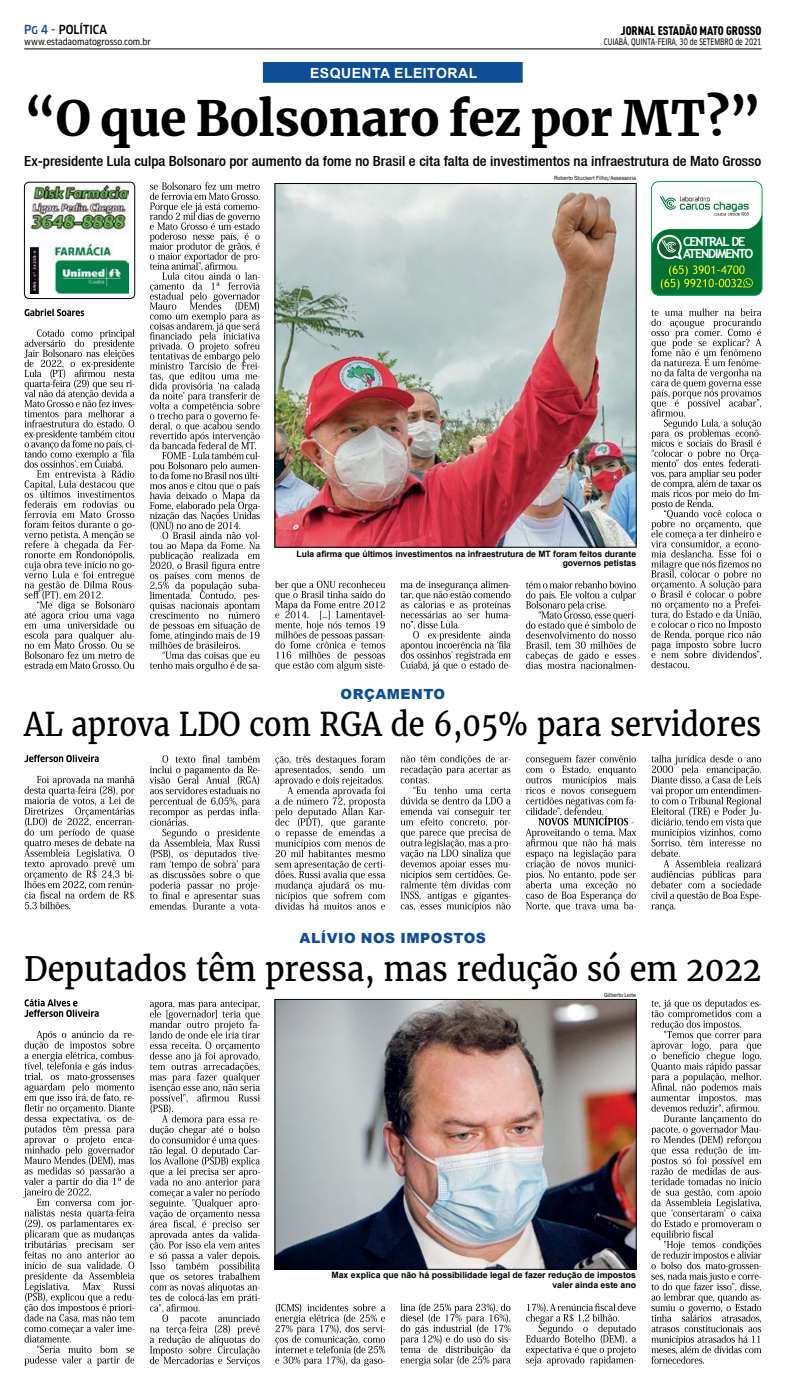
<style>
.page{position:relative;width:787px;height:1389px;background:#fff}
.page>*{position:absolute;margin:0;border:0;box-sizing:border-box;transform-origin:0 0}
.t1{font:700 48.12px "Merriweather";letter-spacing:-.01em;color:#000}
.t2{font:33.25px "Merriweather";color:#000;scale:.93 1}
.t3{font:32.38px "Merriweather";color:#000;scale:.9 1}
.t4{font:500 condensed 14px "Helvetica Neue";color:#000;scale:1.06 1}
.t5{font:900 14px "Arial";letter-spacing:.035em;color:#0e4e96}
.t6{font:700 14px "Arial";letter-spacing:.035em;color:#fff}
.t7{font:700 12.69px/11px "Trebuchet MS";letter-spacing:-.1em;color:#fff}
.t8{font:12.25px "DIN Cond Black Alternate";color:#000}
.t9{font:500 condensed 12.25px "Clan OT";color:#000;scale:.95 1}
.t10{font:700 8.75px/9.6px "Arial";color:#000;text-align:right}
.t11{font:8.75px "Clan OT Narrow News";color:#000;scale:.8 1}
.t12{font:8.75px "Clan OT Narrow News";color:#000}
.t13{font:6.12px "Franklin Gothic";letter-spacing:-.01em;color:#000;scale:.95 1}
.s1{color:#0e4e96}
.s2{font-size:10.5px;color:#0e4e96}
.s3{font-size:33.25px}
</style>
<div class="page">
<hr style="left:24px;top:49px;width:737px;height:1px;background:#000">
<div style="left:263px;top:63px;width:259px;height:19px;background:#0e4e96"></div>
<div style="left:263px;top:62px;width:259px;height:21px;border:1px solid #0e4e96"></div>
<svg style="left:24px;top:329px;width:110px;height:340px"></svg>
<svg style="left:25px;top:309px;width:59px;height:7px"></svg>
<svg style="left:150px;top:182px;width:110px;height:489px"></svg>
<img style="left:31px;top:186px;width:98px;height:107px">
<div style="left:24px;top:182px;width:111px;height:117px;border:1px solid #000;border-radius:5px"></div>
<div style="left:651px;top:182px;width:110px;height:113px;background:#007236;border-radius:7px"></div>
<div style="left:651px;top:181px;width:111px;height:115px;border:1px solid #00a651;border-radius:7px"></div>
<svg style="left:651px;top:182px;width:110px;height:108px"></svg>
<svg style="left:526px;top:581px;width:109px;height:88px"></svg>
<svg style="left:651px;top:308px;width:110px;height:360px"></svg>
<svg style="left:275px;top:581px;width:110px;height:90px"></svg>
<svg style="left:400px;top:581px;width:110px;height:90px"></svg>
<svg style="left:24px;top:776px;width:110px;height:134px"></svg>
<svg style="left:24px;top:755px;width:75px;height:7px"></svg>
<svg style="left:150px;top:755px;width:110px;height:155px"></svg>
<svg style="left:275px;top:755px;width:110px;height:155px"></svg>
<svg style="left:400px;top:755px;width:110px;height:157px"></svg>
<svg style="left:525px;top:755px;width:110px;height:157px"></svg>
<svg style="left:651px;top:755px;width:110px;height:156px"></svg>
<svg style="left:23px;top:1030px;width:111px;height:336px"></svg>
<svg style="left:24px;top:999px;width:75px;height:18px"></svg>
<svg style="left:149px;top:1000px;width:111px;height:366px"></svg>
<svg style="left:275px;top:1303px;width:110px;height:63px"></svg>
<svg style="left:400px;top:1303px;width:110px;height:63px"></svg>
<svg style="left:526px;top:1303px;width:109px;height:63px"></svg>
<svg style="left:651px;top:999px;width:110px;height:365px"></svg>
<img style="left:277px;top:185px;width:357px;height:360px">
<div style="left:275px;top:183px;width:361px;height:364px;border:1px solid #000"></div>
<img style="left:277px;top:1001px;width:357px;height:266px">
<div style="left:275px;top:999px;width:361px;height:270px;border:1px solid #000"></div>
<h3 class="t9" style="left:24px;top:23px;width:89px"><span class="s1">P</span><span class="s2">G</span> <span class="s1">4 -</span> POLÍTICA</h3>
<p class="t12" style="left:24px;top:36px;width:128px">www.estadaomatogrosso.com.br</p>
<h3 class="t8" style="left:620px;top:23px;width:142px">JORNAL ESTADÃO MATO GROSSO</h3>
<p class="t11" style="left:603px;top:37px;width:198px">CUIABÁ, QUINTA-FEIRA, 30 de SETEMBRO de 2021</p>
<h3 class="t6" style="left:310px;top:63px;width:169px">ESQUENTA ELEITORAL</h3>
<h1 class="t1" style="left:24px;top:89px;width:738px">“O que Bolsonaro fez por MT?”</h1>
<h3 class="t4" style="left:24px;top:153px;width:696px">Ex-presidente Lula culpa Bolsonaro por aumento da fome no Brasil e cita falta de investimentos na infraestrutura de Mato Grosso</h3>
<p class="t13" style="left:554px;top:175px;width:88px">Roberto Stuckert Filho/Assessoria</p>
<h3 class="t7" style="left:682px;top:236px;width:72px">CENTRAL DE<br>ATENDIMENTO</h3>
<p class="t10" style="left:296px;top:549px;width:341px">Lula afirma que últimos investimentos na infraestrutura de MT foram feitos durante governos petistas</p>
<h3 class="t5" style="left:340px;top:684px;width:106px">ORÇAMENTO</h3>
<h3 class="t3" style="left:24px;top:705px;width:820px">AL aprova LDO com RGA de 6,05% para servido<span class="s3">res</span></h3>
<h3 class="t5" style="left:299px;top:928px;width:188px">ALÍVIO NOS IMPOSTOS</h3>
<h2 class="t2" style="left:24px;top:948px;width:794px">Deputados têm pressa, mas redução só em 2022</h2>
<p class="t13" style="left:604px;top:991px;width:35px">Gilberto Leite</p>
<p class="t10" style="left:331px;top:1271px;width:306px">Max explica que não há possibilidade legal de fazer redução de impostos valer ainda este ano</p>
</div>
